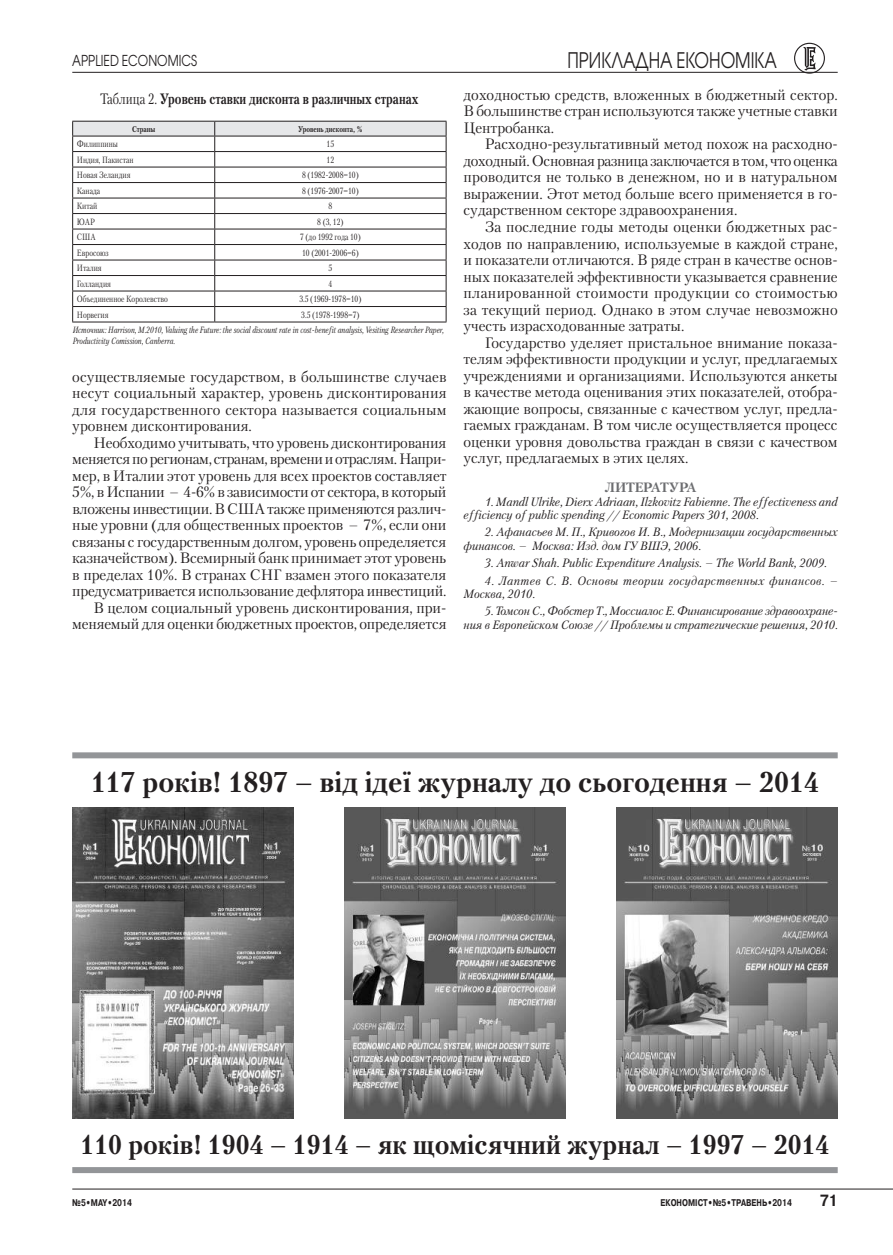
<style>
.page{position:relative;width:893px;height:1255px;background:#fff}
.page>*{position:absolute;margin:0;border:0;box-sizing:border-box;transform-origin:0 0}
.t1{font:700 28.5px "Petersburg C";color:#231f20}
.t2{font:700 27px "Petersburg C";color:#231f20}
.t3{font:21.3px "Avant Garde Gothic C";color:#231f20;scale:.79 1}
.t4{font:700 16.2px "Pragmatica C";color:#231f20;scale:.83 1}
.t5{font:15px/16.5px "Petersburg C";letter-spacing:-.01em;color:#231f20;text-align:justify}
.t6{font:700 15px "Petersburg C";color:#231f20;scale:.8 1}
.t7{font:15px "Avant Garde Gothic C";color:#231f20;scale:.8 1}
.t8{font:700 13.5px "Petersburg C";color:#6c6d70}
.t9{font:italic 12px/13.5px "Petersburg C";color:#231f20}
.t10{font:italic 12px/13.5px "Petersburg C";letter-spacing:.035em;color:#231f20}
.t11{font:700 9.75px "Pragmatica C";color:#231f20;scale:.77 1}
.t12{font:9px "Petersburg C";color:#231f20;scale:.8 1}
.t13{font:italic 9px/10.8px "Petersburg C";color:#231f20;scale:.8 1}
.t14{font:700 8.25px "Petersburg C";color:#231f20;scale:.8 1}
.s1{font-weight:400}
</style>
<div class="page">
<hr style="left:72px;top:72px;width:766px;height:1px;background:#231f20">
<hr style="left:72px;top:1188px;width:821px;height:1px;background:#231f20">
<svg style="left:803px;top:47px;width:13px;height:23px"></svg>
<div style="left:794px;top:43px;width:31px;height:31px;border:1px solid #231f20;border-radius:50%"></div>
<hr style="left:72px;top:321px;width:143px;height:1px;background:#231f20">
<hr style="left:215px;top:321px;width:231px;height:1px;background:#231f20">
<svg style="left:72px;top:121px;width:375px;height:200px"></svg>
<img style="left:344px;top:807px;width:222px;height:311px">
<img style="left:72px;top:807px;width:221px;height:311px">
<img style="left:617px;top:807px;width:221px;height:311px">
<div style="left:72px;top:752px;width:766px;height:6px;background:#939598"></div>
<div style="left:72px;top:1166px;width:766px;height:6px;background:#939598"></div>
<p class="t7" style="left:72px;top:51px;width:158px">APPLIED ECONOMICS</p>
<h3 class="t3" style="left:567px;top:47px;width:267px">ПРИКЛАДНА ЕКОНОМІКА</h3>
<p class="t6" style="left:100px;top:90px;width:399px"><span class="s1">Таблица 2.</span> Уровень ставки дисконта в различных странах</p>
<p class="t14" style="left:132px;top:124px;width:31px">Страны</p>
<p class="t14" style="left:298px;top:124px;width:82px">Уровень дисконта, %</p>
<p class="t12" style="left:77px;top:139px;width:53px">Филиппины</p>
<p class="t12" style="left:327px;top:139px;width:11px">15</p>
<p class="t12" style="left:77px;top:154px;width:72px">Индия, Пакистан</p>
<p class="t12" style="left:327px;top:154px;width:11px">12</p>
<p class="t12" style="left:77px;top:170px;width:69px">Новая Зеландия</p>
<p class="t12" style="left:302px;top:170px;width:72px">8 (1982-2008=10)</p>
<p class="t12" style="left:77px;top:185px;width:31px">Канада</p>
<p class="t12" style="left:302px;top:185px;width:72px">8 (1976-2007=10)</p>
<p class="t12" style="left:77px;top:201px;width:27px">Китай</p>
<p class="t12" style="left:329px;top:201px;width:6px">8</p>
<p class="t12" style="left:77px;top:216px;width:24px">ЮАР</p>
<p class="t12" style="left:317px;top:216px;width:34px">8 (3, 12)</p>
<p class="t12" style="left:77px;top:232px;width:25px">США</p>
<p class="t12" style="left:300px;top:232px;width:77px">7 (до 1992 года 10)</p>
<p class="t12" style="left:77px;top:247px;width:41px">Евросоюз</p>
<p class="t12" style="left:302px;top:247px;width:72px">10 (2001-2006=6)</p>
<p class="t12" style="left:77px;top:263px;width:33px">Италия</p>
<p class="t12" style="left:329px;top:263px;width:6px">5</p>
<p class="t12" style="left:77px;top:278px;width:44px">Голландия</p>
<p class="t12" style="left:329px;top:278px;width:6px">4</p>
<p class="t12" style="left:77px;top:294px;width:115px">Объединенное Королевство</p>
<p class="t12" style="left:299px;top:294px;width:79px">3.5 (1969-1978=10)</p>
<p class="t12" style="left:77px;top:309px;width:41px">Норвегия</p>
<p class="t12" style="left:301px;top:309px;width:74px">3.5 (1978-1998=7)</p>
<p class="t13" style="left:73px;top:325px;width:466px">Источник: Harrison, M.2010, Valuing the Future: the social discount rate in cost-benefit analysis, Vesiting Researcher Paper,<br>Productivity Comission, Canberra.</p>
<p class="t5" style="left:72px;top:368px;width:376px">осуществляемые государством, в большинстве случаев несут социальный характер, уровень дисконтирования для государственного сектора называется социальным уровнем дисконтирования.</p>
<p class="t5" style="left:72px;top:434px;width:376px;text-align:right">Необходимо учитывать, что уровень дисконтирования меняется порегионам, странам, времени иотраслям. Напри&shy;мер, в Италии этот уровень для всех проектов составляет 5%, в Испании – 4-6% в зависимости от сектора, в который вложены инвестиции. В США также применяются различ&shy;ные уровни (для общественных проектов – 7%, если они связаны с государственным долгом, уровень определяется казначейством). Всемирный банк принимает этот уровень в пределах 10%. В странах СНГ взамен этого показателя предусматривается использование дефлятора инвестиций.<br>В целом социальный уровень дисконтирования, при&shy;меняемый для оценки бюджетных проектов, определяется</p>
<p class="t5" style="left:463px;top:86px;width:376px">доходностью средств, вложенных в бюджетный сектор.<br>В большинстве стран используются также учетные ставки Центробанка.</p>
<p class="t5" style="left:463px;top:136px;width:376px;text-indent:21px">Расходно-результативный метод похож на расходно&shy;доходный. Основная разница заключается в том, что оценка проводится не только в денежном, но и в натуральном выражении. Этот метод больше всего применяется в го&shy;сударственном секторе здравоохранения.</p>
<p class="t5" style="left:463px;top:218px;width:376px;text-indent:21px">За последние годы методы оценки бюджетных рас&shy;ходов по направлению, используемые в каждой стране, и показатели отличаются. В ряде стран в качестве основ&shy;ных показателей эффективности указывается сравнение планированной стоимости продукции со стоимостью за текущий период. Однако в этом случае невозможно учесть израсходованные затраты.</p>
<p class="t5" style="left:463px;top:334px;width:376px;text-indent:21px">Государство уделяет пристальное внимание показа&shy;телям эффективности продукции и услуг, предлагаемых учреждениями и организациями. Используются анкеты в качестве метода оценивания этих показателей, отобра&shy;жающие вопросы, связанные с качеством услуг, предла&shy;гаемых гражданам. В том числе осуществляется процесс оценки уровня довольства граждан в связи с качеством услуг, предлагаемых в этих целях.</p>
<p class="t8" style="left:605px;top:479px;width:11px">ЛИТЕРАТУРА</p>
<p class="t9" style="left:463px;top:494px;width:376px;text-indent:21px">1. Mandl Ulrike, Dierx Adriaan, Ilzkovitz Fabienne. The effectiveness and efficiency of public spending // Economic Papers 301, 2008.</p>
<p class="t9" style="left:463px;top:525px;width:376px;text-indent:21px">2. Афанасьев М. П., Кривогов И. В., Модернизации государственных финансов. – Москва: Изд. дом ГУ ВШЭ, 2006.</p>
<p class="t9" style="left:485px;top:556px;width:344px">3. Anwar Shah. Public Expenditure Analysis. – The World Bank, 2009.</p>
<p class="t10" style="left:463px;top:573px;width:376px;text-indent:21px">4. Лаптев С. В. Основы теории государственных финансов. –<br>Москва, 2010.</p>
<p class="t9" style="left:463px;top:604px;width:376px;text-align:right">5. Томсон С., Фобстер Т., Моссиалос Е. Финансирование здравоохране&shy;ния в Европейском Союзе // Проблемы и стратегические решения, 2010.</p>
<h1 class="t1" style="left:91px;top:764px;width:729px">117 років! 1897 – від ідеї журналу до сьогодення – 2014</h1>
<h2 class="t2" style="left:80px;top:1127px;width:751px">110 років! 1904 – 1914 – як щомісячний журнал – 1997 – 2014</h2>
<p class="t11" style="left:72px;top:1196px;width:79px">№5•May•2014</p>
<p class="t11" style="left:661px;top:1196px;width:172px">ЕКОНОМIСТ•№5•ТРАВЕНЬ•2014</p>
<p class="t4" style="left:820px;top:1191px;width:23px">71</p>
</div>
